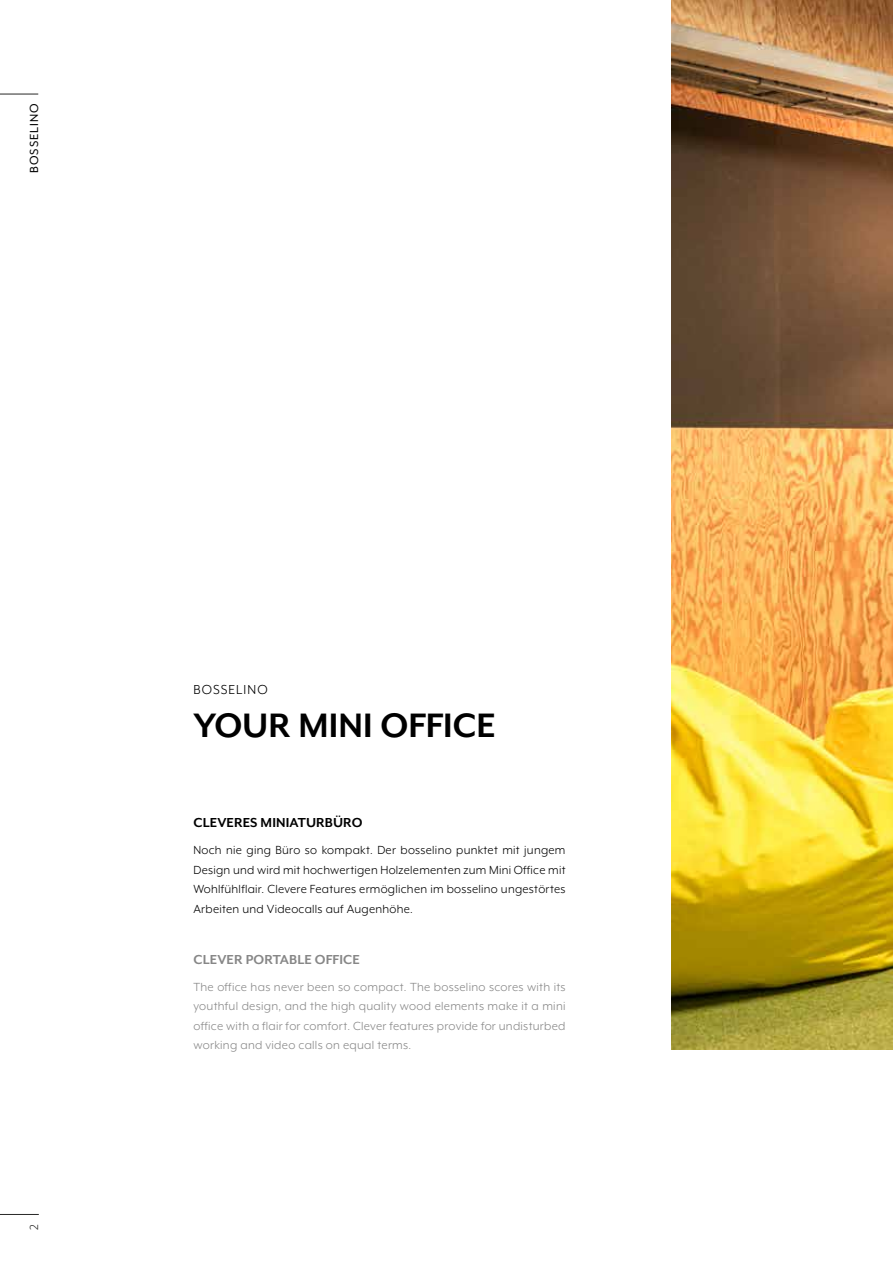
<style>
.page{position:relative;width:893px;height:1263px;background:#fff}
.page>*{position:absolute;margin:0;border:0;box-sizing:border-box;transform-origin:0 0}
.t1{font:700 39px "Mr Eaves XL Mod OT";color:#000}
.t2{font:700 15px "Mr Eaves XL Mod OT";letter-spacing:.005em;color:#000}
.t3{font:700 15px "Mr Eaves XL Mod OT";letter-spacing:.01em;color:#878787}
.t4{font:15px "Mr Eaves XL Mod OT";letter-spacing:.075em;color:#000}
.t5{font:13.5px/19.5px "Mr Eaves XL Mod OT";letter-spacing:.02em;color:#000;text-align:justify}
.t6{font:13.5px/19.5px "Mr Eaves XL Mod OT";letter-spacing:.02em;color:#878787;text-align:justify}
.t7{font:13.5px "Mr Eaves XL Mod OT";letter-spacing:.07em;color:#000}
.t8{font:13.5px "Mr Eaves XL Mod OT";color:#282827}
</style>
<div class="page">
<img style="left:672px;top:0;width:221px;height:1049px">
<hr style="left:0;top:1214px;width:39px;height:1px;background:#282827">
<hr style="left:0;top:94px;width:38px;height:1px;background:#282827">
<p class="t7" style="left:27px;top:173px;width:70px;rotate:-90deg">BOSSELINO</p>
<p class="t8" style="left:27px;top:1230px;width:7px;rotate:-90deg">2</p>
<p class="t4" style="left:193px;top:681px;width:76px">BOSSELINO</p>
<h1 class="t1" style="left:193px;top:704px;width:304px">YOUR MINI OFFICE</h1>
<p class="t2" style="left:193px;top:814px;width:170px">CLEVERES MINIATURBÜRO</p>
<p class="t5" style="left:193px;top:840px;width:374px">Noch nie ging Büro so kompakt. Der bosselino punktet mit jungem Design und wird mit hochwertigen Holzelementen zum Mini Office mit Wohlfühlflair. Clevere Features ermöglichen im bosselino ungestörtes Arbeiten und Videocalls auf Augenhöhe.</p>
<p class="t3" style="left:193px;top:951px;width:168px">CLEVER PORTABLE OFFICE</p>
<p class="t6" style="left:193px;top:977px;width:374px">The office has never been so compact. The bosselino scores with its youthful design, and the high quality wood elements make it a mini office with a flair for comfort. Clever features provide for undisturbed working and video calls on equal terms.</p>
</div>
